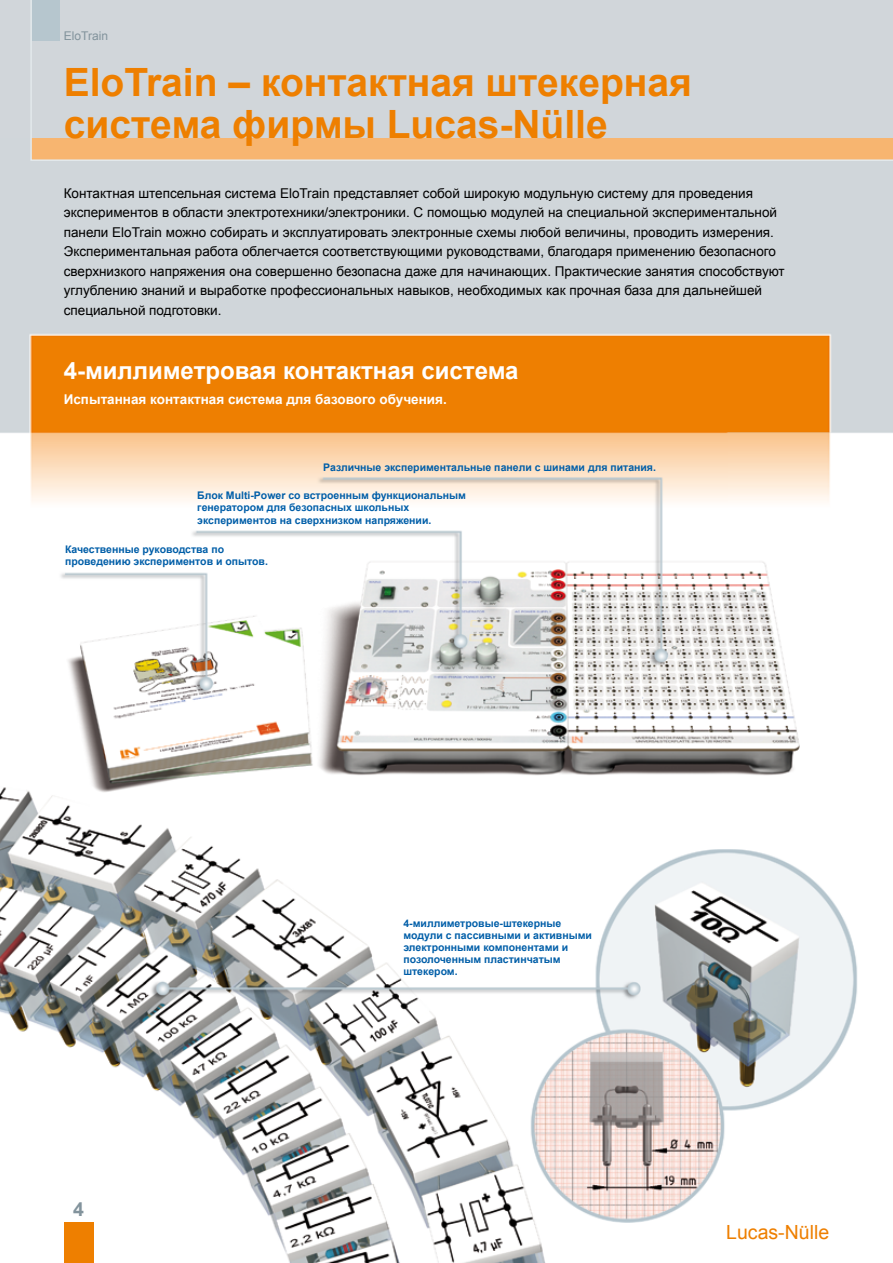
<style>
.page{position:relative;width:893px;height:1263px;background:#fff}
.page>*{position:absolute;margin:0;border:0;box-sizing:border-box;transform-origin:0 0}
.t1{font:700 39px/42px "Arial";color:#ee7f00}
.t2{font:700 24px "Arial";color:#fff}
.t3{font:700 21px "Arial";color:#82939c}
.t4{font:19.5px "Arial";color:#ee7f00}
.t5{font:700 19.5px "Arial";color:#82939c}
.t6{font:13.5px/19.5px "Arial";color:#000}
.t7{font:700 13.5px "Arial";color:#fff}
.t8{font:12px "Arial";color:#82939c}
.t9{font:700 10.5px/12px "Arial";color:#005ea8}
</style>
<div class="page">
<div style="left:0;top:0;width:893px;height:138px;background:#d1d6da"></div>
<img style="left:0;top:138px;width:893px;height:1125px">
<svg style="left:30px;top:0;width:863px;height:162px"></svg>
<div style="left:64px;top:1222px;width:30px;height:41px;background:#ee7f00"></div>
<p class="t8" style="left:64px;top:28px;width:46px">EloTrain</p>
<h1 class="t1" style="left:64px;top:63px;width:630px">EloTrain – контактная штекерная система фирмы Lucas-Nülle</h1>
<p class="t6" style="left:64px;top:184px;width:722px">Контактная штепсельная система EloTrain представляет собой широкую модульную систему для проведения экспериментов в области электротехники/электроники. С помощью модулей на специальной экспериментальной панели EloTrain можно собирать и эксплуатировать электронные схемы любой величины, проводить измерения.<br>Экспериментальная работа облегчается соответствующими руководствами, благодаря применению безопасного сверхнизкого напряжения она совершенно безопасна даже для начинающих. Практические занятия способствуют углублению знаний и выработке профессиональных навыков, необходимых как прочная база для дальнейшей специальной подготовки.</p>
<h2 class="t2" style="left:64px;top:354px;width:456px">4-миллиметровая контактная система</h2>
<p class="t7" style="left:64px;top:390px;width:385px">Испытанная контактная система для базового обучения.</p>
<p class="t9" style="left:323px;top:461px;width:334px">Различные экспериментальные панели с шинами для питания.</p>
<p class="t9" style="left:197px;top:489px;width:270px;line-height:12.6px">Блок Multi-Power со встроенным функциональным генератором для безопасных школьных экспериментов на сверхнизком напряжении.</p>
<p class="t9" style="left:65px;top:543px;width:204px">Качественные руководства по проведению экспериментов и опытов.</p>
<h3 class="t3" style="left:73px;top:1195px;width:13px">4</h3>
<h3 class="t5" style="left:73px;top:1196px;width:12px">4</h3>
<p class="t9" style="left:403px;top:917px;width:190px">4-миллиметровые-штекерные модули с пассивными и активными электронными компонентами и позолоченным пластинчатым штекером.</p>
<h3 class="t4" style="left:726px;top:1219px;width:104px">Lucas-Nülle</h3>
</div>
